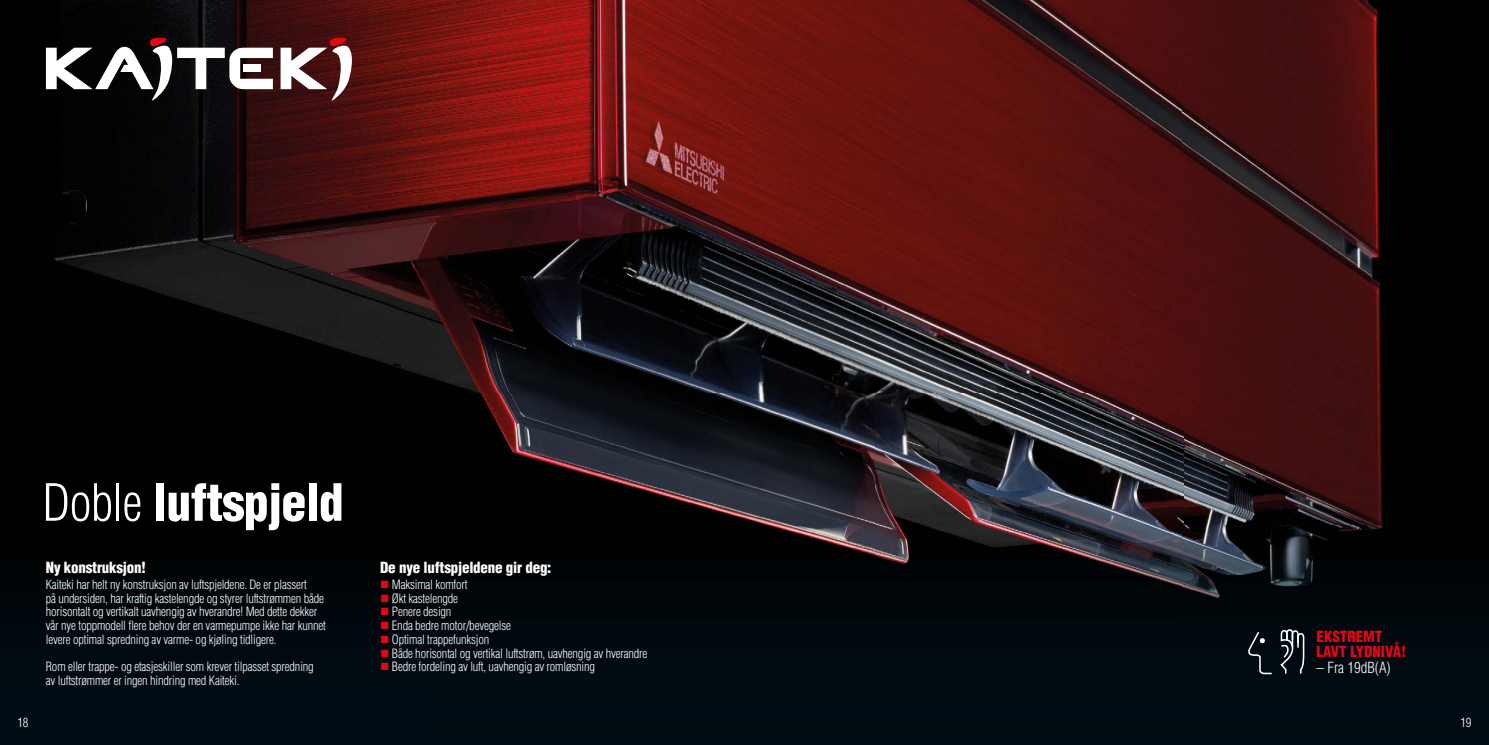
<style>
.page{position:relative;width:1489px;height:745px;background:#fff}
.page>*{position:absolute;margin:0;border:0;box-sizing:border-box;transform-origin:0 0}
.t1{font:900 condensed 50px "Helvetica";letter-spacing:-.015em;color:#fff}
.t2{font:900 condensed 15px "Helvetica";letter-spacing:-.015em;color:#fff}
.t3{font:900 condensed 15px/15px "Helvetica";color:#e30613}
.t4{font:300 condensed 15px "Helvetica";color:#fff}
.t5{font:300 condensed 12.5px/13.8px "Helvetica";letter-spacing:-.015em;color:#fff}
.s1{font-weight:300}
.s2{color:#e30613}
</style>
<div class="page">
<img style="left:0;top:0;width:1488px;height:744px">
<svg style="left:46px;top:37px;width:227px;height:64px"></svg>
<svg style="left:280px;top:37px;width:75px;height:64px"></svg>
<svg style="left:1279px;top:628px;width:25px;height:46px"></svg>
<svg style="left:1245px;top:629px;width:28px;height:45px"></svg>
<h1 class="t1" style="left:42px;top:470px;width:303px"><span class="s1">Doble</span> luftspjeld</h1>
<p class="t2" style="left:46px;top:558px;width:102px">Ny konstruksjon!</p>
<p class="t5" style="left:46px;top:577px;width:281px">Kaiteki har helt ny konstruksjon av luftspjeldene. De er plassert<br>på undersiden, har kraftig kastelengde og styrer luftstrømmen både horisontalt og vertikalt uavhengig av hverandre! Med dette dekker vår nye toppmodell flere behov der en varmepumpe ikke har kunnet levere optimal spredning av varme- og kjøling tidligere.</p>
<p class="t5" style="left:46px;top:659px;width:269px">Rom eller trappe- og etasjeskiller som krever tilpasset spredning av luftstrømmer er ingen hindring med Kaiteki.</p>
<p class="t2" style="left:380px;top:558px;width:173px">De nye luftspjeldene gir deg:</p>
<p class="t5" style="left:380px;top:577px;width:89px"><span class="s2">■</span> Maksimal komfort</p>
<p class="t5" style="left:380px;top:590px;width:79px"><span class="s2">■</span> Økt kastelengde</p>
<p class="t5" style="left:380px;top:604px;width:73px"><span class="s2">■</span> Penere design</p>
<p class="t5" style="left:380px;top:618px;width:132px"><span class="s2">■</span> Enda bedre motor/bevegelse</p>
<p class="t5" style="left:380px;top:632px;width:111px"><span class="s2">■</span> Optimal trappefunksjon</p>
<p class="t5" style="left:380px;top:645px;width:269px"><span class="s2">■</span> Både horisontal og vertikal luftstrøm, uavhengig av hverandre</p>
<p class="t5" style="left:380px;top:659px;width:216px"><span class="s2">■</span> Bedre fordeling av luft, uavhengig av romløsning</p>
<p class="t3" style="left:1316px;top:628px;width:91px">EKSTREMT<br>LAVT LYDNIVÅ!</p>
<p class="t4" style="left:1316px;top:658px;width:76px">– Fra 19dB(A)</p>
<p class="t5" style="left:18px;top:714px;width:12px">18</p>
<p class="t5" style="left:1460px;top:714px;width:12px">19</p>
</div>
